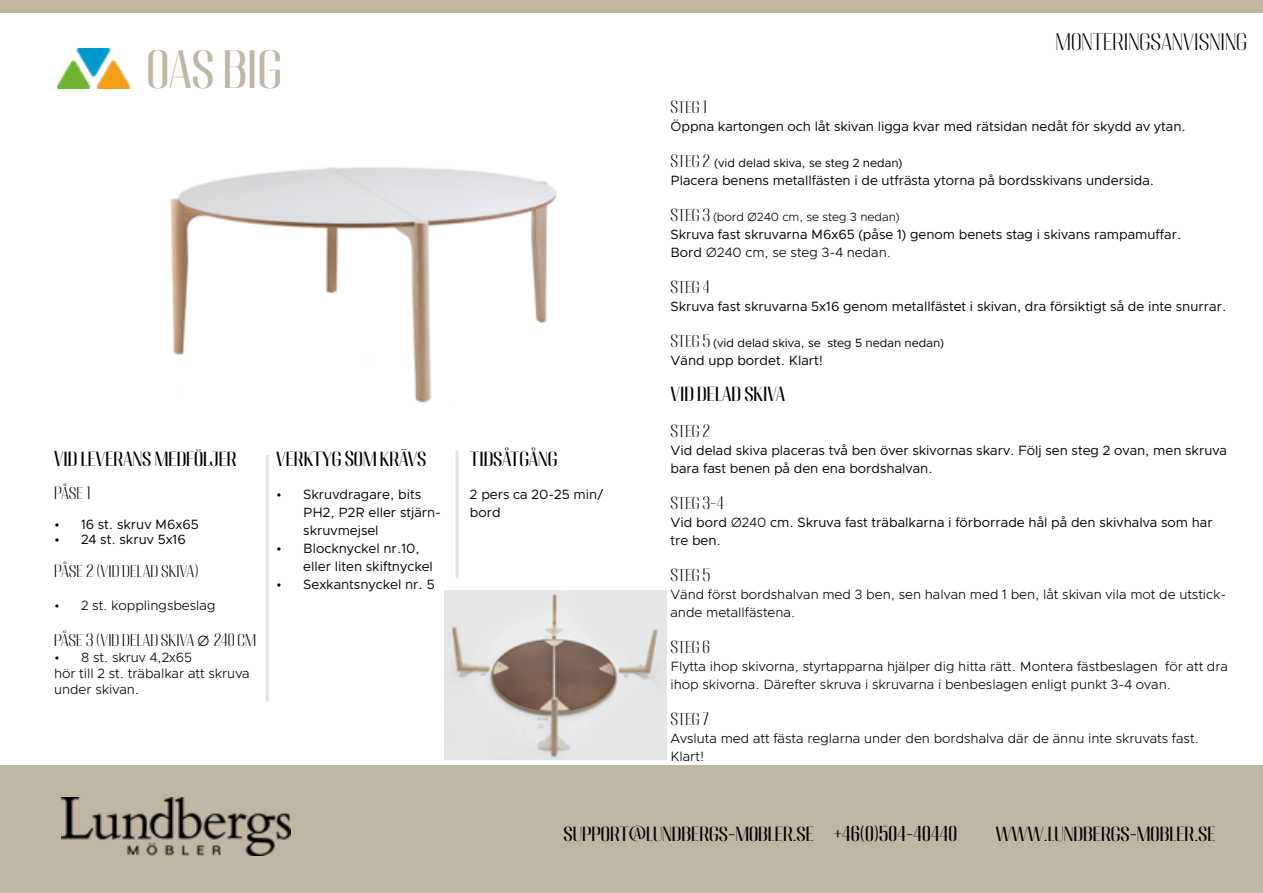
<style>
.page{position:relative;width:1263px;height:893px;background:#fff}
.page>*{position:absolute;margin:0;border:0;box-sizing:border-box;transform-origin:0 0}
.t1{font:45px "Migha";letter-spacing:-.005em;color:#bfb7a3}
.t2{font:300 21px "Migha";color:#000}
.t3{font:18px "Migha";color:#000}
.t4{font:300 15px "Migha";letter-spacing:-.01em;color:#000}
.t5{font:13.5px/18px "Clarity City";color:#000}
.t6{font:300 13.5px/18px "Clarity City";color:#000}
.t7{font:13.5px/18px "Clarity City";color:#020203}
.t8{font:12px "Clarity City";color:#000}
.t9{font:300 12px "Clarity City";color:#000}
.s1{font-family:"Clarity City"}
.s2{font-family:"Migha";font-weight:300;font-size:15px}
.s3{font-family:"Migha";font-size:15px}
.s4{font-weight:300}
</style>
<div class="page">
<img style="left:170px;top:167px;width:387px;height:236px">
<div style="left:0;top:765px;width:1263px;height:128px;background:#bfb7a3"></div>
<div style="left:0;top:0;width:1263px;height:13px;background:#bfb7a3"></div>
<img style="left:62px;top:797px;width:228px;height:58px">
<img style="left:58px;top:48px;width:72px;height:41px">
<img style="left:444px;top:590px;width:222px;height:169px">
<hr style="left:266px;top:455px;width:3px;height:247px;background:#000">
<hr style="left:456px;top:451px;width:3px;height:127px;background:#000">
<h1 class="t1" style="left:146px;top:40px;width:137px">OAS BIG</h1>
<h3 class="t3" style="left:54px;top:447px;width:184px">VID LEVERANS MEDFÖLJER</h3>
<p class="t4" style="left:54px;top:483px;width:38px">PÅSE 1</p>
<p class="t5" style="left:54px;top:515px;width:146px">• 16 st. skruv M6x65</p>
<p class="t5" style="left:54px;top:530px;width:133px">• 24 st. skruv 5x16</p>
<p class="t4" style="left:54px;top:561px;width:146px">PÅSE 2 (VID DELAD SKIVA)</p>
<p class="t6" style="left:54px;top:596px;width:163px">• 2 st. kopplingsbeslag</p>
<p class="t4" style="left:54px;top:630px;width:204px">PÅSE 3 (VID DELAD SKIVA <span class="s1">Ø</span> 240 CM</p>
<p class="t6" style="left:54px;top:649px;width:197px;line-height:16.2px">• 8 st. skruv 4,2x65<br>hör till 2 st. träbalkar att skruva under skivan.</p>
<h3 class="t3" style="left:276px;top:447px;width:152px">VERKTYG SOM KRÄVS</h3>
<p class="t7" style="left:303px;top:485px;width:139px;text-indent:-27px">• Skruvdragare, bits<br>PH2, P2R eller stjärn&shy;skruvmejsel</p>
<p class="t7" style="left:303px;top:539px;width:131px;text-indent:-27px">• Blocknyckel nr.10, eller liten skiftnyckel</p>
<p class="t7" style="left:276px;top:575px;width:160px">• Sexkantsnyckel nr. 5</p>
<h3 class="t3" style="left:470px;top:447px;width:89px">TIDSÅTGÅNG</h3>
<p class="t7" style="left:470px;top:485px;width:135px">2 pers ca 20-25 min/ bord</p>
<h2 class="t2" style="left:1055px;top:28px;width:193px">MONTERINGSANVISNING</h2>
<p class="t4" style="left:670px;top:97px;width:38px">STEG 1</p>
<p class="t5" style="left:670px;top:117px;width:517px">Öppna kartongen och låt skivan ligga kvar med rätsidan nedåt för skydd av ytan.</p>
<p class="t8" style="left:670px;top:155px;width:234px"><span class="s2">STEG 2</span> (vid delad skiva, se steg 2 nedan)</p>
<p class="t5" style="left:670px;top:171px;width:485px">Placera benens metallfästen i de utfrästa ytorna på bordsskivans undersida.</p>
<p class="t9" style="left:670px;top:209px;width:231px"><span class="s3">STEG 3</span> (bord Ø240 cm, se steg 3 nedan)</p>
<p class="t5" style="left:670px;top:225px;width:512px">Skruva fast skruvarna M6x65 (påse 1) genom benets stag i skivans rampamuffar.<br>Bord <span class="s4">Ø240 cm, se steg 3-4 nedan.</span></p>
<p class="t4" style="left:670px;top:277px;width:41px">STEG 4</p>
<p class="t5" style="left:670px;top:297px;width:557px">Skruva fast skruvarna 5x16 genom metallfästet i skivan, dra försiktigt så de inte snurrar.</p>
<p class="t8" style="left:670px;top:335px;width:275px"><span class="s2">STEG 5</span> (vid delad skiva, se steg 5 nedan nedan)</p>
<p class="t5" style="left:670px;top:351px;width:154px">Vänd upp bordet. Klart!</p>
<h3 class="t3" style="left:670px;top:382px;width:116px">VID DELAD SKIVA</h3>
<p class="t4" style="left:670px;top:421px;width:41px">STEG 2</p>
<p class="t5" style="left:670px;top:441px;width:558px">Vid delad skiva placeras två ben över skivornas skarv. Följ sen steg 2 ovan, men skruva bara fast benen på den ena bordshalvan.</p>
<p class="t4" style="left:670px;top:493px;width:55px">STEG 3-4</p>
<p class="t5" style="left:670px;top:513px;width:544px">Vid bord <span class="s4">Ø240</span> cm. Skruva fast träbalkarna i förborrade hål på den skivhalva som har tre ben.</p>
<p class="t4" style="left:670px;top:565px;width:42px">STEG 5</p>
<p class="t6" style="left:670px;top:585px;width:557px">Vänd först bordshalvan med 3 ben, sen halvan med 1 ben, låt skivan vila mot de utstick&shy;ande metallfästena.</p>
<p class="t4" style="left:670px;top:637px;width:41px">STEG 6</p>
<p class="t6" style="left:670px;top:657px;width:559px">Flytta ihop skivorna, styrtapparna hjälper dig hitta rätt. Montera fästbeslagen för att dra ihop skivorna. Därefter skruva i skruvarna i benbeslagen enligt punkt 3-4 ovan.</p>
<p class="t4" style="left:670px;top:709px;width:40px">STEG 7</p>
<p class="t6" style="left:670px;top:729px;width:530px">Avsluta med att fästa reglarna under den bordshalva där de ännu inte skruvats fast.<br>Klart!</p>
<h3 class="t3" style="left:564px;top:822px;width:395px">SUPPORT@LUNDBERGS-MOBLER.SE +46(0)504-40440</h3>
<h3 class="t3" style="left:996px;top:822px;width:221px">WWW.LUNDBERGS-MOBLER.SE</h3>
</div>
